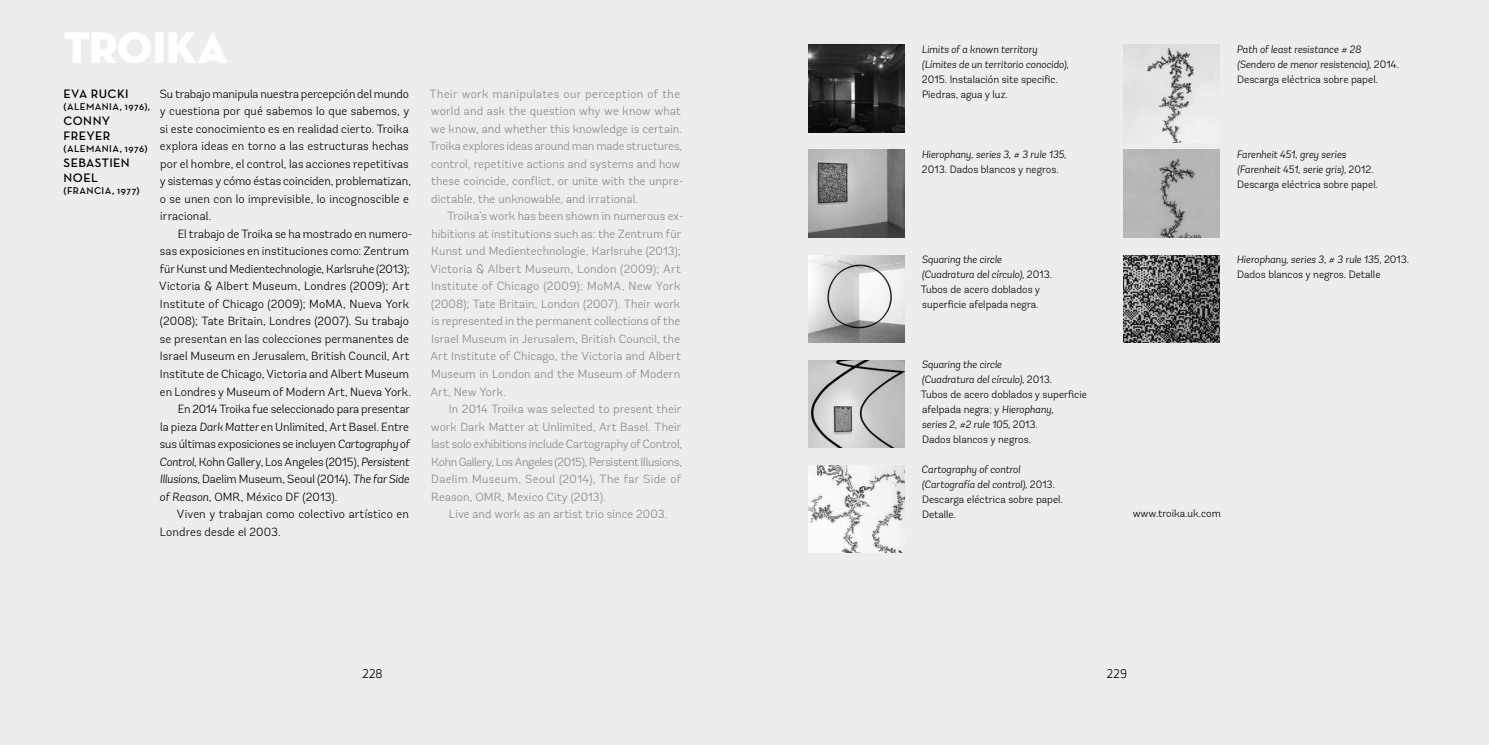
<style>
.page{position:relative;width:1489px;height:745px;background:#fff}
.page>*{position:absolute;margin:0;border:0;box-sizing:border-box;transform-origin:0 0}
.t1{font:600 12.5px/15px "Neutra Text";letter-spacing:.03em;color:#000}
.t2{font:200 12.5px "Darwin Alt";color:#000}
.t3{font:300 11.88px/17.5px "Andes Rounded";letter-spacing:.01em;color:#878787}
.t4{font:300 11.88px/17.5px "Andes Rounded";letter-spacing:.005em;color:#000}
.t5{font:300 11.88px "Andes Rounded";letter-spacing:-.015em;color:#000}
.t6{font:italic 300 10.62px/15px "Andes";color:#000}
.t7{font:300 10.62px/15px "Andes Rounded";color:#000}
.t8{font:600 10px "Neutra Text";letter-spacing:.04em;color:#000}
.s1{font-family:"Andes";font-style:italic}
.s2{font-family:"Andes Rounded";font-style:normal}
</style>
<div class="page">
<div style="left:0;top:0;width:1488px;height:744px;background:#ededed"></div>
<img style="left:808px;top:45px;width:96px;height:87px">
<img style="left:808px;top:150px;width:96px;height:87px">
<img style="left:808px;top:255px;width:96px;height:87px">
<img style="left:808px;top:360px;width:96px;height:87px">
<img style="left:808px;top:465px;width:96px;height:87px">
<img style="left:1123px;top:45px;width:95px;height:97px">
<img style="left:1123px;top:150px;width:95px;height:87px">
<img style="left:1123px;top:255px;width:95px;height:87px">
<p class="t1" style="left:64px;top:85px;width:67px">EVA RUCKI</p>
<p class="t8" style="left:64px;top:100px;width:88px">(ALEMANIA, 1976),</p>
<p class="t1" style="left:64px;top:112px;width:48px">CONNY<br>FREYER</p>
<p class="t8" style="left:64px;top:142px;width:86px">(ALEMANIA, 1976)</p>
<p class="t1" style="left:64px;top:154px;width:68px">SEBASTIEN<br>NOEL</p>
<p class="t8" style="left:64px;top:184px;width:78px">(FRANCIA, 1977)</p>
<p class="t4" style="left:160px;top:85px;width:253px">Su trabajo manipula nuestra percepción del mundo y cuestiona por qué sabemos lo que sabemos, y si este conocimiento es en realidad cierto. Troika explora ideas en torno a las estructuras hechas por el hombre, el control, las acciones repetitivas y sistemas y cómo éstas coinciden, problematizan, o se unen con lo imprevisible, lo incognoscible e irracional.</p>
<p class="t4" style="left:178px;top:225px;width:236px">El trabajo de Troika se ha mostrado en numero-</p>
<p class="t4" style="left:160px;top:242px;width:250px">sas exposiciones en instituciones como: Zentrum</p>
<p class="t5" style="left:160px;top:261px;width:251px">für Kunst und Medientechnologie, Karlsruhe (2013);</p>
<p class="t4" style="left:159px;top:277px;width:252px">Victoria &amp; Albert Museum, Londres (2009); Art</p>
<p class="t4" style="left:160px;top:295px;width:251px">Institute of Chicago (2009); MoMA, Nueva York</p>
<p class="t4" style="left:160px;top:312px;width:250px">(2008); Tate Britain, Londres (2007). Su trabajo</p>
<p class="t4" style="left:160px;top:330px;width:250px">se presentan en las colecciones permanentes de</p>
<p class="t4" style="left:160px;top:347px;width:251px">Israel Museum en Jerusalem, British Council, Art</p>
<p class="t4" style="left:160px;top:365px;width:250px">Institute de Chicago, Victoria and Albert Museum</p>
<p class="t4" style="left:160px;top:382px;width:252px">en Londres y Museum of Modern Art, Nueva York.</p>
<p class="t4" style="left:178px;top:400px;width:234px">En 2014 Troika fue seleccionado para presentar</p>
<p class="t4" style="left:160px;top:417px;width:250px">la pieza <span class="s1">Dark Matter</span> en Unlimited, Art Basel. Entre</p>
<p class="t5" style="left:160px;top:436px;width:251px">sus últimas exposiciones se incluyen <span class="s1">Cartography of</span></p>
<p class="t5" style="left:159px;top:454px;width:251px"><span class="s1">Control</span>, Kohn Gallery, Los Angeles (2015), <span class="s1">Persistent</span></p>
<p class="t4" style="left:160px;top:470px;width:251px"><span class="s1">Illusions,</span> Daelim Museum, Seoul (2014), <span class="s1">The far Side</span></p>
<p class="t4" style="left:159px;top:487px;width:179px"><span class="s1">of Reason</span>, OMR, México DF (2013).</p>
<p class="t4" style="left:177px;top:505px;width:233px">Viven y trabajan como colectivo artístico en</p>
<p class="t4" style="left:160px;top:522px;width:122px">Londres desde el 2003.</p>
<p class="t3" style="left:429px;top:85px;width:256px">Their work manipulates our perception of the world and ask the question why we know what we know, and whether this knowledge is certain.<br>Troika explores ideas around man made structures, control, repetitive actions and systems and how these coincide, conflict, or unite with the unpre&shy;dictable, the unknowable, and irrational.</p>
<p class="t3" style="left:430px;top:207px;width:255px;text-indent:17px">Troika’s work has been shown in numerous ex&shy;hibitions at institutions such as: the Zentrum für Kunst und Medientechnologie, Karlsruhe (2013); Victoria &amp; Albert Museum, London (2009); Art Institute of Chicago (2009); MoMA, New York (2008); Tate Britain, London (2007). Their work is represented in the permanent collections of the Israel Museum in Jerusalem, British Council, the Art Institute of Chicago, the Victoria and Albert Museum in London and the Museum of Modern Art, New York.</p>
<p class="t3" style="left:431px;top:400px;width:253px;text-align:justify;text-indent:18px">In 2014 Troika was selected to present their work Dark Matter at Unlimited, Art Basel. Their last solo exhibitions include Cartography of Control, Kohn Gallery, Los Angeles (2015), Persistent Illusions, Daelim Museum, Seoul (2014), The far Side of Reason, OMR, Mexico City (2013).</p>
<p class="t3" style="left:449px;top:505px;width:220px">Live and work as an artist trio since 2003.</p>
<p class="t6" style="left:921px;top:42px;width:148px">Limits of a known territory (Límites de un territorio conocido),</p>
<p class="t7" style="left:921px;top:72px;width:138px">2015. Instalación site specific.<br>Piedras, agua y luz.</p>
<p class="t6" style="left:921px;top:147px;width:146px">Hierophany, series 3, # 3 rule 135,</p>
<p class="t7" style="left:921px;top:162px;width:138px">2013. Dados blancos y negros.</p>
<p class="t6" style="left:921px;top:252px;width:132px">Squaring the circle (Cuadratura del círculo), <span class="s2">2013.</span></p>
<p class="t7" style="left:920px;top:282px;width:121px">Tubos de acero doblados y superficie afelpada negra.</p>
<p class="t6" style="left:921px;top:357px;width:132px">Squaring the circle (Cuadratura del círculo), <span class="s2">2013.</span></p>
<p class="t7" style="left:920px;top:387px;width:167px">Tubos de acero doblados y superficie afelpada negra; y <span class="s1">Hierophany,</span></p>
<p class="t6" style="left:921px;top:417px;width:118px">series 2, #2 rule 105, <span class="s2">2013.</span></p>
<p class="t7" style="left:922px;top:432px;width:110px">Dados blancos y negros.</p>
<p class="t6" style="left:921px;top:462px;width:135px">Cartography of control (Cartografía del control), <span class="s2">2013.</span></p>
<p class="t7" style="left:922px;top:492px;width:142px">Descarga eléctrica sobre papel.<br>Detalle.</p>
<p class="t6" style="left:1236px;top:42px;width:164px">Path of least resistance # 28 (Sendero de menor resistencia), <span class="s2">2014.</span></p>
<p class="t7" style="left:1237px;top:72px;width:142px">Descarga eléctrica sobre papel.</p>
<p class="t6" style="left:1236px;top:147px;width:138px">Farenheit 451, grey series (Farenheit 451, serie gris), <span class="s2">2012.</span></p>
<p class="t7" style="left:1237px;top:177px;width:142px">Descarga eléctrica sobre papel.</p>
<p class="t6" style="left:1236px;top:252px;width:174px">Hierophany, series 3, # 3 rule 135, <span class="s2">2013.</span></p>
<p class="t7" style="left:1237px;top:267px;width:145px">Dados blancos y negros. Detalle</p>
<p class="t7" style="left:1132px;top:506px;width:90px">www.troika.uk.com</p>
<p class="t2" style="left:362px;top:665px;width:22px">228</p>
<p class="t2" style="left:1106px;top:665px;width:22px">229</p>
</div>
